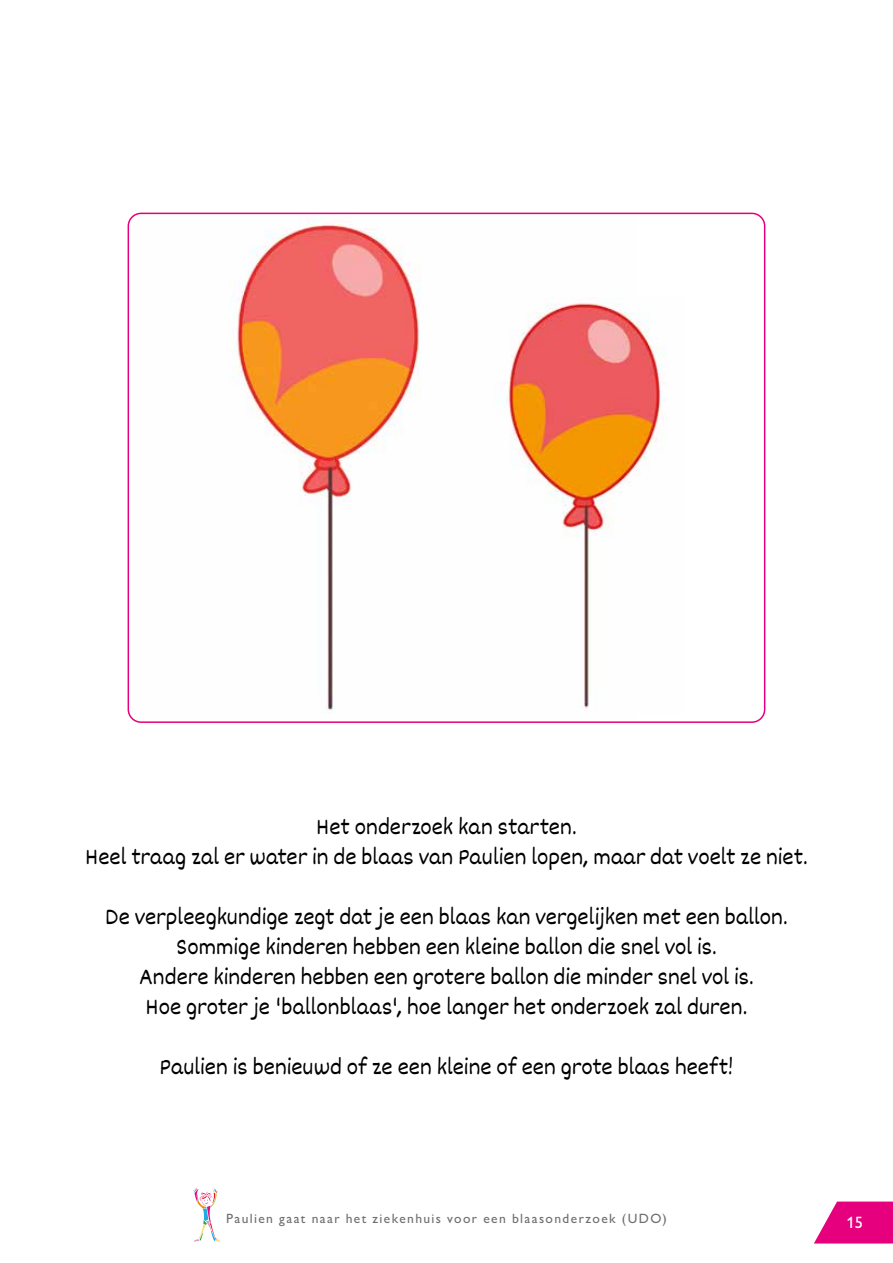
<style>
.page{position:relative;width:893px;height:1263px;background:#fff}
.page>*{position:absolute;margin:0;border:0;box-sizing:border-box;transform-origin:0 0}
.t1{font:24px/30px "Dekko";color:#000;text-align:center}
.t2{font:500 16.5px "Gill Sans Nova";color:#fff}
.t3{font:500 13.5px "Gill Sans Nova";letter-spacing:.1em;color:#706f6f}
</style>
<div class="page">
<svg style="left:814px;top:1201px;width:79px;height:42px;background:#e92891"></svg>
<svg style="left:193px;top:1188px;width:28px;height:54px"></svg>
<img style="left:128px;top:213px;width:292px;height:509px">
<div style="left:128px;top:213px;width:637px;height:510px;border:2px solid #e6007d;border-radius:13px"></div>
<img style="left:501px;top:297px;width:165px;height:412px">
<p class="t1" style="left:85px;top:811px;width:724px">Het onderzoek kan starten.<br>Heel traag zal er water in de blaas van Paulien lopen, maar dat voelt ze niet.</p>
<p class="t1" style="left:105px;top:901px;width:684px">De verpleegkundige zegt dat je een blaas kan vergelijken met een ballon.<br>Sommige kinderen hebben een kleine ballon die snel vol is.<br>Andere kinderen hebben een grotere ballon die minder snel vol is.<br>Hoe groter je 'ballonblaas', hoe langer het onderzoek zal duren.</p>
<p class="t1" style="left:160px;top:1051px;width:575px">Paulien is benieuwd of ze een kleine of een grote blaas heeft!</p>
<p class="t3" style="left:226px;top:1210px;width:442px">Paulien gaat naar het ziekenhuis voor een blaasonderzoek (UDO)</p>
<p class="t2" style="left:847px;top:1212px;width:18px">15</p>
</div>
